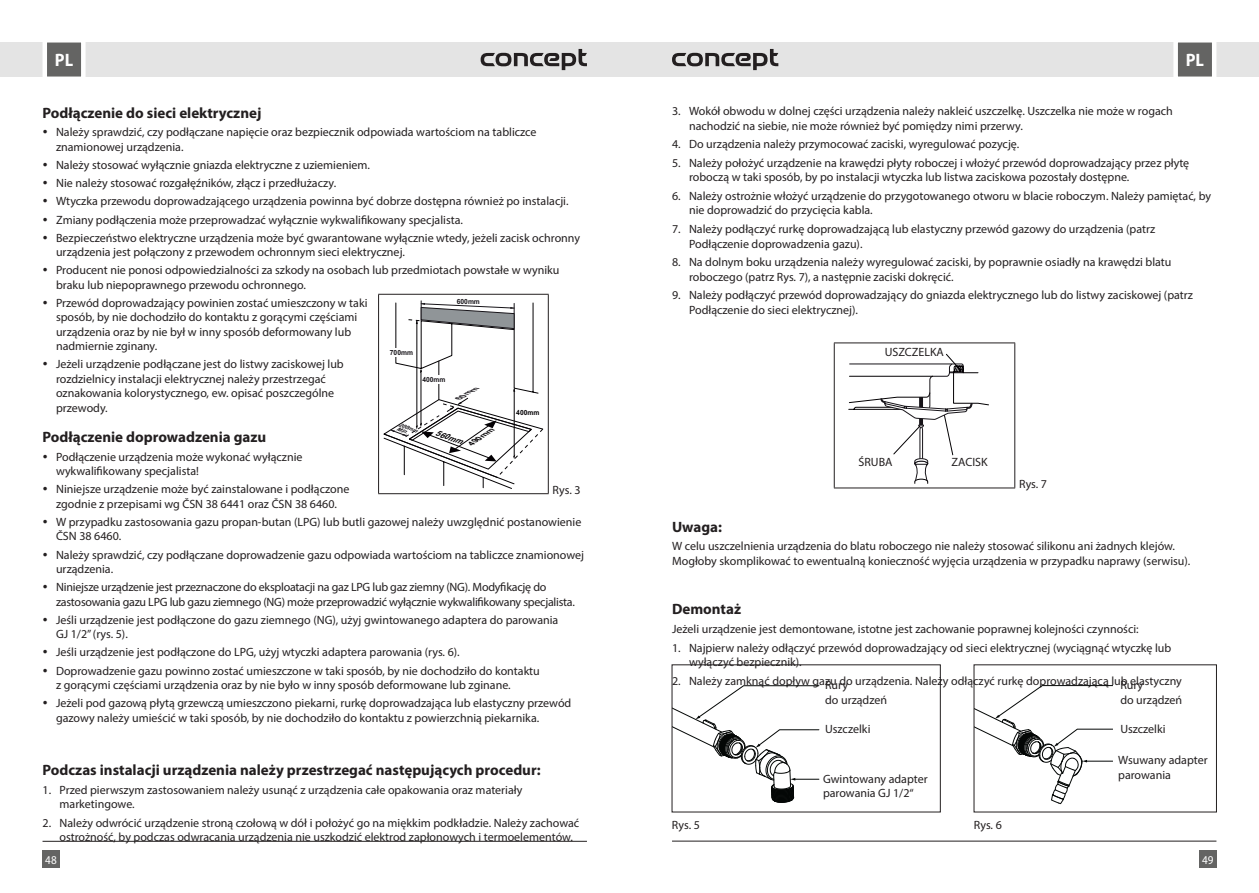
<style>
.page{position:relative;width:1259px;height:893px;background:#fff}
.page>*{position:absolute;margin:0;border:0;box-sizing:border-box;transform-origin:0 0}
.t1{font:700 semi-condensed 18px "Myriad Pro";color:#fff}
.t2{font:700 15px "Myriad Pro";color:#231f20}
.t3{font:12px/14.4px "Myriad Pro";color:#231f20}
.t4{font:12px/14.4px "Myriad Pro";letter-spacing:-.02em;color:#231f20}
.t5{font:semi-condensed 12px "Myriad Pro";color:#fff}
.t6{font:italic 700 8.1px "Arial";color:#030003}
.t7{font:700 7.05px "Arial";color:#171419;scale:.95 1}
.t8{font:700 7.05px "Arial";color:#030003;scale:.95 1}
.t9{font:italic 700 7.05px "Arial";color:#030003;scale:1.17 1}
.t10{font:italic 700 6.15px "Arial";color:#171419;scale:1.34 1}
.t11{font:italic 700 5.4px/4.9px "Arial";color:#171419;scale:1.04 1}
</style>
<div class="page">
<div style="left:629px;top:43px;width:630px;height:34px;background:#e4e4e4"></div>
<div style="left:0;top:43px;width:629px;height:34px;background:#e4e4e4"></div>
<div style="left:43px;top:850px;width:17px;height:17px;background:#646463"></div>
<div style="left:1199px;top:850px;width:17px;height:17px;background:#646463"></div>
<svg style="left:1171px;top:42px;width:47px;height:35px;background:#8f8f8e"></svg>
<svg style="left:40px;top:42px;width:48px;height:35px;background:#919190"></svg>
<hr style="left:672px;top:841px;width:544px;height:1px;background:#231f20">
<hr style="left:43px;top:841px;width:544px;height:1px;background:#231f20">
<svg style="left:480px;top:49px;width:107px;height:21px"></svg>
<svg style="left:672px;top:49px;width:106px;height:21px"></svg>
<hr style="left:834px;top:343px;width:181px;height:1px;background:#231f20">
<hr style="left:834px;top:343px;width:1px;height:145px;background:#231f20">
<hr style="left:1014px;top:343px;width:1px;height:145px;background:#231f20">
<hr style="left:834px;top:488px;width:181px;height:1px;background:#231f20">
<svg style="left:848px;top:354px;width:141px;height:130px"></svg>
<hr style="left:378px;top:294px;width:171px;height:1px;background:#231f20">
<hr style="left:378px;top:295px;width:1px;height:198px;background:#231f20">
<hr style="left:548px;top:295px;width:1px;height:198px;background:#231f20">
<hr style="left:378px;top:493px;width:171px;height:1px;background:#231f20">
<svg style="left:383px;top:301px;width:160px;height:188px"></svg>
<svg style="left:674px;top:685px;width:145px;height:118px"></svg>
<svg style="left:976px;top:685px;width:137px;height:119px"></svg>
<h1 class="t1" style="left:55px;top:48px;width:20px">PL</h1>
<h1 class="t1" style="left:1185px;top:48px;width:20px">PL</h1>
<p class="t2" style="left:43px;top:103px;width:220px">Podłączenie do sieci elektrycznej</p>
<p class="t3" style="left:56px;top:125px;width:482px">Należy sprawdzić, czy podłączane napięcie oraz bezpiecznik odpowiada wartościom na tabliczce znamionowej urządzenia.</p>
<p class="t3" style="left:56px;top:155px;width:525px;line-height:18.3px">Należy stosować wyłącznie gniazda elektryczne z uziemieniem.<br>Nie należy stosować rozgałęźników, złącz i przedłużaczy.<br>Wtyczka przewodu doprowadzającego urządzenia powinna być dobrze dostępna również po instalacji.<br>Zmiany podłączenia może przeprowadzać wyłącznie wykwalifikowany specjalista.<br>Bezpieczeństwo elektryczne urządzenia może być gwarantowane wyłącznie wtedy, jeżeli zacisk ochronny</p>
<p class="t3" style="left:56px;top:243px;width:505px;line-height:18.3px">urządzenia jest połączony z przewodem ochronnym sieci elektrycznej.<br>Producent nie ponosi odpowiedzialności za szkody na osobach lub przedmiotach powstałe w wyniku</p>
<p class="t3" style="left:56px;top:275px;width:313px;line-height:18.3px">braku lub niepoprawnego przewodu ochronnego.<br>Przewód doprowadzający powinien zostać umieszczony w taki</p>
<p class="t3" style="left:56px;top:310px;width:303px">sposób, by nie dochodziło do kontaktu z gorącymi częściami urządzenia oraz by nie był w inny sposób deformowany lub nadmiernie zginany.</p>
<p class="t3" style="left:56px;top:357px;width:289px">Jeżeli urządzenie podłączane jest do listwy zaciskowej lub rozdzielnicy instalacji elektrycznej należy przestrzegać oznakowania kolorystycznego, ew. opisać poszczególne przewody.</p>
<p class="t2" style="left:43px;top:427px;width:225px">Podłączenie doprowadzenia gazu</p>
<p class="t3" style="left:56px;top:449px;width:248px">Podłączenie urządzenia może wykonać wyłącznie wykwalifikowany specjalista!</p>
<p class="t3" style="left:56px;top:482px;width:295px">Niniejsze urządzenie może być zainstalowane i podłączone zgodnie z przepisami wg ČSN 38 6441 oraz ČSN 38 6460.</p>
<p class="t3" style="left:56px;top:514px;width:527px">W przypadku zastosowania gazu propan-butan (LPG) lub butli gazowej należy uwzględnić postanowienie<br>ČSN 38 6460.</p>
<p class="t3" style="left:56px;top:547px;width:529px">Należy sprawdzić, czy podłączane doprowadzenie gazu odpowiada wartościom na tabliczce znamionowej urządzenia.</p>
<p class="t4" style="left:56px;top:580px;width:520px">Niniejsze urządzenie jest przeznaczone do eksploatacji na gaz LPG lub gaz ziemny (NG). Modyfikację do zastosowania gazu LPG lub gazu ziemnego (NG) może przeprowadzić wyłącznie wykwalifikowany specjalista.</p>
<p class="t3" style="left:56px;top:612px;width:504px">Jeśli urządzenie jest podłączone do gazu ziemnego (NG), użyj gwintowanego adaptera do parowania<br>GJ 1/2” (rys. 5).</p>
<p class="t3" style="left:56px;top:643px;width:485px;line-height:18.3px">Jeśli urządzenie jest podłączone do LPG, użyj wtyczki adaptera parowania (rys. 6).<br>Doprowadzenie gazu powinno zostać umieszczone w taki sposób, by nie dochodziło do kontaktu</p>
<p class="t3" style="left:56px;top:676px;width:517px;line-height:18.3px">z gorącymi częściami urządzenia oraz by nie było w inny sposób deformowane lub zginane.<br>Jeżeli pod gazową płytą grzewczą umieszczono piekarni, rurkę doprowadzająca lub elastyczny przewód</p>
<p class="t3" style="left:56px;top:710px;width:485px">gazowy należy umieścić w taki sposób, by nie dochodziło do kontaktu z powierzchnią piekarnika.</p>
<p class="t2" style="left:43px;top:760px;width:499px">Podczas instalacji urządzenia należy przestrzegać następujących procedur:</p>
<p class="t3" style="left:60px;top:782px;width:464px;text-indent:-17px">1. Przed pierwszym zastosowaniem należy usunąć z urządzenia całe opakowania oraz materiały marketingowe.</p>
<p class="t3" style="left:60px;top:815px;width:521px;text-indent:-17px">2. Należy odwrócić urządzenie stroną czołową w dół i położyć go na miękkim podkładzie. Należy zachować ostrożność, by podczas odwracania urządzenia nie uszkodzić elektrod zapłonowych i termoelementów.</p>
<p class="t7" style="left:457px;top:298px;width:26px">600mm</p>
<p class="t7" style="left:390px;top:349px;width:26px">700mm</p>
<p class="t7" style="left:422px;top:376px;width:26px">400mm</p>
<p class="t10" style="left:457px;top:395px;width:19px;rotate:-32deg">60mm</p>
<p class="t8" style="left:516px;top:408px;width:26px">400mm</p>
<p class="t11" style="left:399px;top:422px;width:20px;rotate:21deg">200mm<br>Min.</p>
<p class="t6" style="left:437px;top:428px;width:29px;rotate:19deg">560mm</p>
<p class="t9" style="left:468px;top:441px;width:26px;rotate:-35deg">490mm</p>
<p class="t3" style="left:552px;top:482px;width:30px">Rys. 3</p>
<p class="t3" style="left:689px;top:104px;width:485px;text-indent:-17px">3. Wokół obwodu w dolnej części urządzenia należy nakleić uszczelkę. Uszczelka nie może w rogach nachodzić na siebie, nie może również być pomiędzy nimi przerwy.</p>
<p class="t3" style="left:672px;top:137px;width:349px">4. Do urządzenia należy przymocować zaciski, wyregulować pozycję.</p>
<p class="t3" style="left:689px;top:156px;width:502px;text-indent:-17px">5. Należy położyć urządzenie na krawędzi płyty roboczej i włożyć przewód doprowadzający przez płytę roboczą w taki sposób, by po instalacji wtyczka lub listwa zaciskowa pozostały dostępne.</p>
<p class="t3" style="left:689px;top:189px;width:523px;text-indent:-17px">6. Należy ostrożnie włożyć urządzenie do przygotowanego otworu w blacie roboczym. Należy pamiętać, by nie doprowadzić do przycięcia kabla.</p>
<p class="t3" style="left:689px;top:222px;width:468px;text-indent:-17px">7. Należy podłączyć rurkę doprowadzającą lub elastyczny przewód gazowy do urządzenia (patrz<br>Podłączenie doprowadzenia gazu).</p>
<p class="t3" style="left:689px;top:255px;width:484px;text-indent:-17px">8. Na dolnym boku urządzenia należy wyregulować zaciski, by poprawnie osiadły na krawędzi blatu roboczego (patrz Rys. 7), a następnie zaciski dokręcić.</p>
<p class="t3" style="left:689px;top:288px;width:505px;text-indent:-17px">9. Należy podłączyć przewód doprowadzający do gniazda elektrycznego lub do listwy zaciskowej (patrz<br>Podłączenie do sieci elektrycznej).</p>
<p class="t3" style="left:884px;top:345px;width:61px">USZCZELKA</p>
<p class="t3" style="left:858px;top:454px;width:35px">ŚRUBA</p>
<p class="t3" style="left:951px;top:454px;width:38px">ZACISK</p>
<p class="t3" style="left:1019px;top:477px;width:30px">Rys. 7</p>
<p class="t2" style="left:672px;top:517px;width:51px">Uwaga:</p>
<p class="t3" style="left:672px;top:539px;width:520px">W celu uszczelnienia urządzenia do blatu roboczego nie należy stosować silikonu ani żadnych klejów.<br>Mogłoby skomplikować to ewentualną konieczność wyjęcia urządzenia w przypadku naprawy (serwisu).</p>
<p class="t2" style="left:672px;top:599px;width:71px">Demontaż</p>
<p class="t3" style="left:672px;top:621px;width:468px">Jeżeli urządzenie jest demontowane, istotne jest zachowanie poprawnej kolejności czynności:</p>
<p class="t3" style="left:689px;top:640px;width:484px;text-indent:-17px">1. Najpierw należy odłączyć przewód doprowadzający od sieci elektrycznej (wyciągnąć wtyczkę lub wyłączyć bezpiecznik).</p>
<p class="t3" style="left:672px;top:673px;width:511px">2. Należy zamknąć dopływ gazu do urządzenia. Należy odłączyć rurkę doprowadzającą lub elastyczny</p>
<p class="t3" style="left:825px;top:678px;width:63px">Rury<br>do urządzeń</p>
<p class="t3" style="left:1120px;top:678px;width:63px">Rury<br>do urządzeń</p>
<p class="t3" style="left:825px;top:722px;width:47px">Uszczelki</p>
<p class="t3" style="left:1120px;top:722px;width:47px">Uszczelki</p>
<p class="t3" style="left:823px;top:771px;width:106px">Gwintowany adapter parowania GJ 1/2“</p>
<p class="t3" style="left:672px;top:818px;width:30px">Rys. 5</p>
<p class="t3" style="left:974px;top:818px;width:30px">Rys. 6</p>
<p class="t3" style="left:1118px;top:753px;width:91px">Wsuwany adapter parowania</p>
<p class="t5" style="left:45px;top:852px;width:13px">48</p>
<p class="t5" style="left:1202px;top:852px;width:13px">49</p>
</div>
